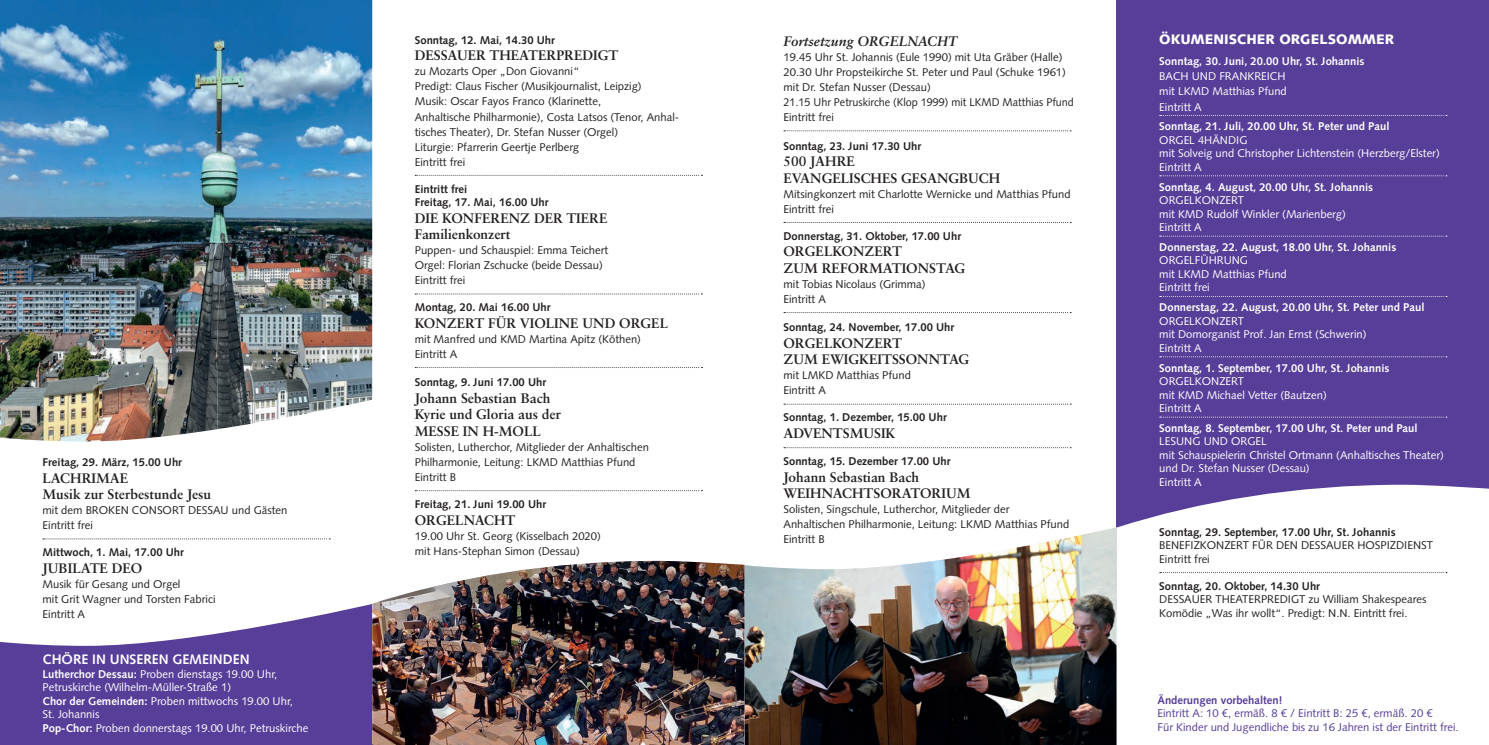
<style>
.page{position:relative;width:1489px;height:745px;background:#fff}
.page>*{position:absolute;margin:0;border:0;box-sizing:border-box;transform-origin:0 0}
.t1{font:700 13.75px/16.5px "Sabon LT Std";color:#231f20}
.t2{font:700 13.75px "Syntax LT Std";color:#fff}
.t3{font:900 13.75px "Syntax LT Std";color:#fff}
.t4{font:italic 700 13.75px "Sabon LT Std";color:#231f20}
.t5{font:11.25px/15px "Syntax LT Std";color:#231f20}
.t6{font:11.25px/13.5px "Syntax LT Std";color:#fff}
.t7{font:700 11.25px/13.5px "Syntax LT Std";color:#231f20}
.t8{font:700 11.25px "Syntax LT Std";color:#fff}
.t9{font:11.25px/13.5px "Syntax LT Std";color:#573e99}
.t10{font:700 11.25px "Syntax LT Std";color:#573e99}
.s1{font-weight:700}
</style>
<div class="page">
<div style="left:1116px;top:0;width:372px;height:610px;background:#573e99"></div>
<svg style="left:0;top:604px;width:372px;height:140px;fill:#573e99"></svg>
<img style="left:0;top:0;width:372px;height:441px">
<img style="left:744px;top:527px;width:372px;height:217px">
<img style="left:372px;top:560px;width:372px;height:184px">
<svg style="left:1116px;top:484px;width:372px;height:260px"></svg>
<svg style="left:43px;top:538px;width:287px;height:1px"></svg>
<svg style="left:415px;top:175px;width:287px;height:1px"></svg>
<svg style="left:415px;top:293px;width:287px;height:1px"></svg>
<svg style="left:415px;top:367px;width:287px;height:1px"></svg>
<svg style="left:415px;top:490px;width:287px;height:1px"></svg>
<svg style="left:1159px;top:571px;width:287px;height:1px"></svg>
<svg style="left:1159px;top:115px;width:287px;height:1px"></svg>
<svg style="left:1159px;top:175px;width:287px;height:1px"></svg>
<svg style="left:1159px;top:235px;width:287px;height:1px"></svg>
<svg style="left:1159px;top:296px;width:287px;height:1px"></svg>
<svg style="left:1159px;top:356px;width:287px;height:1px"></svg>
<svg style="left:1159px;top:416px;width:287px;height:1px"></svg>
<svg style="left:784px;top:130px;width:287px;height:1px"></svg>
<svg style="left:784px;top:222px;width:287px;height:1px"></svg>
<svg style="left:784px;top:312px;width:287px;height:1px"></svg>
<svg style="left:784px;top:403px;width:287px;height:1px"></svg>
<svg style="left:784px;top:447px;width:287px;height:1px"></svg>
<p class="t7" style="left:43px;top:455px;width:141px">Freitag, 29. März, 15.00 Uhr</p>
<p class="t1" style="left:43px;top:469px;width:170px">LACHRIMAE<br>Musik zur Sterbestunde Jesu</p>
<p class="t5" style="left:43px;top:502px;width:246px">mit dem BROKEN CONSORT DESSAU und Gästen<br>Eintritt frei</p>
<p class="t7" style="left:43px;top:545px;width:143px">Mittwoch, 1. Mai, 17.00 Uhr</p>
<p class="t1" style="left:43px;top:559px;width:101px">JUBILATE DEO</p>
<p class="t5" style="left:43px;top:576px;width:174px">Musik für Gesang und Orgel<br>mit Grit Wagner und Torsten Fabrici<br>Eintritt A</p>
<p class="t2" style="left:43px;top:651px;width:208px">CHÖRE IN UNSEREN GEMEINDEN</p>
<p class="t6" style="left:43px;top:666px;width:267px"><span class="s1">Lutherchor Dessau:</span> Proben dienstags 19.00 Uhr, Petruskirche (Wilhelm-Müller-Straße 1)<br><span class="s1">Chor der Gemeinden:</span> Proben mittwochs 19.00 Uhr,<br>St. Johannis<br><span class="s1">Pop-Chor:</span> Proben donnerstags 19.00 Uhr, Petruskirche</p>
<p class="t3" style="left:1159px;top:31px;width:236px">ÖKUMENISCHER ORGELSOMMER</p>
<p class="t8" style="left:1159px;top:55px;width:207px">Sonntag, 30. Juni, 20.00 Uhr, St. Johannis</p>
<p class="t6" style="left:1159px;top:69px;width:129px;line-height:15px;text-align:justify">BACH UND FRANKREICH mit LKMD Matthias Pfund Eintritt A</p>
<p class="t8" style="left:1159px;top:120px;width:232px">Sonntag, 21. Juli, 20.00 Uhr, St. Peter und Paul</p>
<p class="t6" style="left:1159px;top:133px;width:282px">ORGEL 4HÄNDIG<br>mit Solveig und Christopher Lichtenstein (Herzberg/Elster)<br>Eintritt A</p>
<p class="t8" style="left:1159px;top:180px;width:215px">Sonntag, 4. August, 20.00 Uhr, St. Johannis</p>
<p class="t6" style="left:1159px;top:193px;width:188px">ORGELKONZERT<br>mit KMD Rudolf Winkler (Marienberg)<br>Eintritt A</p>
<p class="t8" style="left:1159px;top:240px;width:238px">Donnerstag, 22. August, 18.00 Uhr, St. Johannis</p>
<p class="t6" style="left:1159px;top:253px;width:129px">ORGELFÜHRUNG<br>mit LKMD Matthias Pfund<br>Eintritt frei</p>
<p class="t8" style="left:1159px;top:301px;width:267px">Donnerstag, 22. August, 20.00 Uhr, St. Peter und Paul</p>
<p class="t6" style="left:1159px;top:314px;width:209px">ORGELKONZERT<br>mit Domorganist Prof. Jan Ernst (Schwerin)<br>Eintritt A</p>
<p class="t8" style="left:1159px;top:361px;width:232px">Sonntag, 1. September, 17.00 Uhr, St. Johannis</p>
<p class="t6" style="left:1159px;top:374px;width:169px">ORGELKONZERT<br>mit KMD Michael Vetter (Bautzen)<br>Eintritt A</p>
<p class="t8" style="left:1159px;top:421px;width:260px">Sonntag, 8. September, 17.00 Uhr, St. Peter und Paul</p>
<p class="t6" style="left:1159px;top:434px;width:286px">LESUNG UND ORGEL<br>mit Schauspielerin Christel Ortmann (Anhaltisches Theater) und Dr. Stefan Nusser (Dessau)<br>Eintritt A</p>
<p class="t7" style="left:415px;top:33px;width:142px">Sonntag, 12. Mai, 14.30 Uhr</p>
<p class="t1" style="left:415px;top:47px;width:205px">DESSAUER THEATERPREDIGT</p>
<p class="t5" style="left:415px;top:64px;width:266px">zu Mozarts Oper „Don Giovanni“<br>Predigt: Claus Fischer (Musikjournalist, Leipzig)<br>Musik: Oscar Fayos Franco (Klarinette,<br>Anhaltische Philharmonie), Costa Latsos (Tenor, Anhal&shy;tisches Theater), Dr. Stefan Nusser (Orgel)<br>Liturgie: Pfarrerin Geertje Perlberg<br>Eintritt frei</p>
<p class="t7" style="left:415px;top:182px;width:135px">Eintritt frei<br>Freitag, 17. Mai, 16.00 Uhr</p>
<p class="t1" style="left:415px;top:209px;width:194px">DIE KONFERENZ DER TIERE<br>Familienkonzert</p>
<p class="t5" style="left:415px;top:243px;width:195px">Puppen- und Schauspiel: Emma Teichert<br>Orgel: Florian Zschucke (beide Dessau)<br>Eintritt frei</p>
<p class="t7" style="left:415px;top:300px;width:137px">Montag, 20. Mai 16.00 Uhr</p>
<p class="t1" style="left:415px;top:314px;width:255px">KONZERT FÜR VIOLINE UND ORGEL</p>
<p class="t5" style="left:415px;top:331px;width:228px">mit Manfred und KMD Martina Apitz (Köthen)<br>Eintritt A</p>
<p class="t7" style="left:415px;top:375px;width:133px">Sonntag, 9. Juni 17.00 Uhr</p>
<p class="t1" style="left:415px;top:389px;width:148px">Johann Sebastian Bach<br>Kyrie und Gloria aus der<br>MESSE IN H-MOLL</p>
<p class="t5" style="left:415px;top:439px;width:236px">Solisten, Lutherchor, Mitglieder der Anhaltischen<br>Philharmonie, Leitung: LKMD Matthias Pfund<br>Eintritt B</p>
<p class="t7" style="left:415px;top:497px;width:133px">Freitag, 21. Juni 19.00 Uhr</p>
<p class="t1" style="left:415px;top:511px;width:102px">ORGELNACHT</p>
<p class="t5" style="left:415px;top:528px;width:188px">19.00 Uhr St. Georg (Kisselbach 2020) mit Hans-Stephan Simon (Dessau)</p>
<p class="t7" style="left:1159px;top:525px;width:238px">Sonntag, 29. September, 17.00 Uhr, St. Johannis</p>
<p class="t4" style="left:783px;top:33px;width:175px">Fortsetzung ORGELNACHT</p>
<p class="t5" style="left:783px;top:50px;width:292px">19.45 Uhr St. Johannis (Eule 1990) mit Uta Gräber (Halle)<br>20.30 Uhr Propsteikirche St. Peter und Paul (Schuke 1961) mit Dr. Stefan Nusser (Dessau)<br>21.15 Uhr Petruskirche (Klop 1999) mit LKMD Matthias Pfund Eintritt frei</p>
<p class="t7" style="left:783px;top:139px;width:139px">Sonntag, 23. Juni 17.30 Uhr</p>
<p class="t1" style="left:783px;top:153px;width:218px">500 JAHRE<br>EVANGELISCHES GESANGBUCH</p>
<p class="t5" style="left:783px;top:186px;width:289px">Mitsingkonzert mit Charlotte Wernicke und Matthias Pfund<br>Eintritt frei</p>
<p class="t7" style="left:783px;top:229px;width:179px">Donnerstag, 31. Oktober, 17.00 Uhr</p>
<p class="t1" style="left:783px;top:243px;width:183px">ORGELKONZERT<br>ZUM REFORMATIONSTAG</p>
<p class="t5" style="left:783px;top:276px;width:144px">mit Tobias Nicolaus (Grimma)<br>Eintritt A</p>
<p class="t7" style="left:783px;top:320px;width:172px">Sonntag, 24. November, 17.00 Uhr</p>
<p class="t1" style="left:783px;top:334px;width:187px">ORGELKONZERT<br>ZUM EWIGKEITSSONNTAG</p>
<p class="t5" style="left:783px;top:368px;width:129px">mit LMKD Matthias Pfund<br>Eintritt A</p>
<p class="t7" style="left:783px;top:410px;width:165px">Sonntag, 1. Dezember, 15.00 Uhr</p>
<p class="t1" style="left:783px;top:424px;width:114px">ADVENTSMUSIK</p>
<p class="t7" style="left:783px;top:454px;width:168px">Sonntag, 15. Dezember 17.00 Uhr</p>
<p class="t1" style="left:783px;top:468px;width:189px">Johann Sebastian Bach<br>WEIHNACHTSORATORIUM</p>
<p class="t5" style="left:783px;top:501px;width:287px">Solisten, Singschule, Lutherchor, Mitglieder der<br>Anhaltischen Philharmonie, Leitung: LKMD Matthias Pfund<br>Eintritt B</p>
<p class="t5" style="left:1159px;top:538px;width:275px;line-height:13.5px">BENEFIZKONZERT FÜR DEN DESSAUER HOSPIZDIENST<br>Eintritt frei</p>
<p class="t7" style="left:1159px;top:579px;width:162px">Sonntag, 20. Oktober, 14.30 Uhr</p>
<p class="t5" style="left:1159px;top:592px;width:269px;line-height:13.5px">DESSAUER THEATERPREDIGT zu William Shakespeares<br>Komödie „Was ihr wollt“. Predigt: N.N. Eintritt frei.</p>
<p class="t10" style="left:1157px;top:693px;width:127px">Änderungen vorbehalten!</p>
<p class="t9" style="left:1157px;top:706px;width:303px">Eintritt A: 10 €, ermäß. 8 € / Eintritt B: 25 €, ermäß. 20 €<br>Für Kinder und Jugendliche bis zu 16 Jahren ist der Eintritt frei.</p>
</div>
